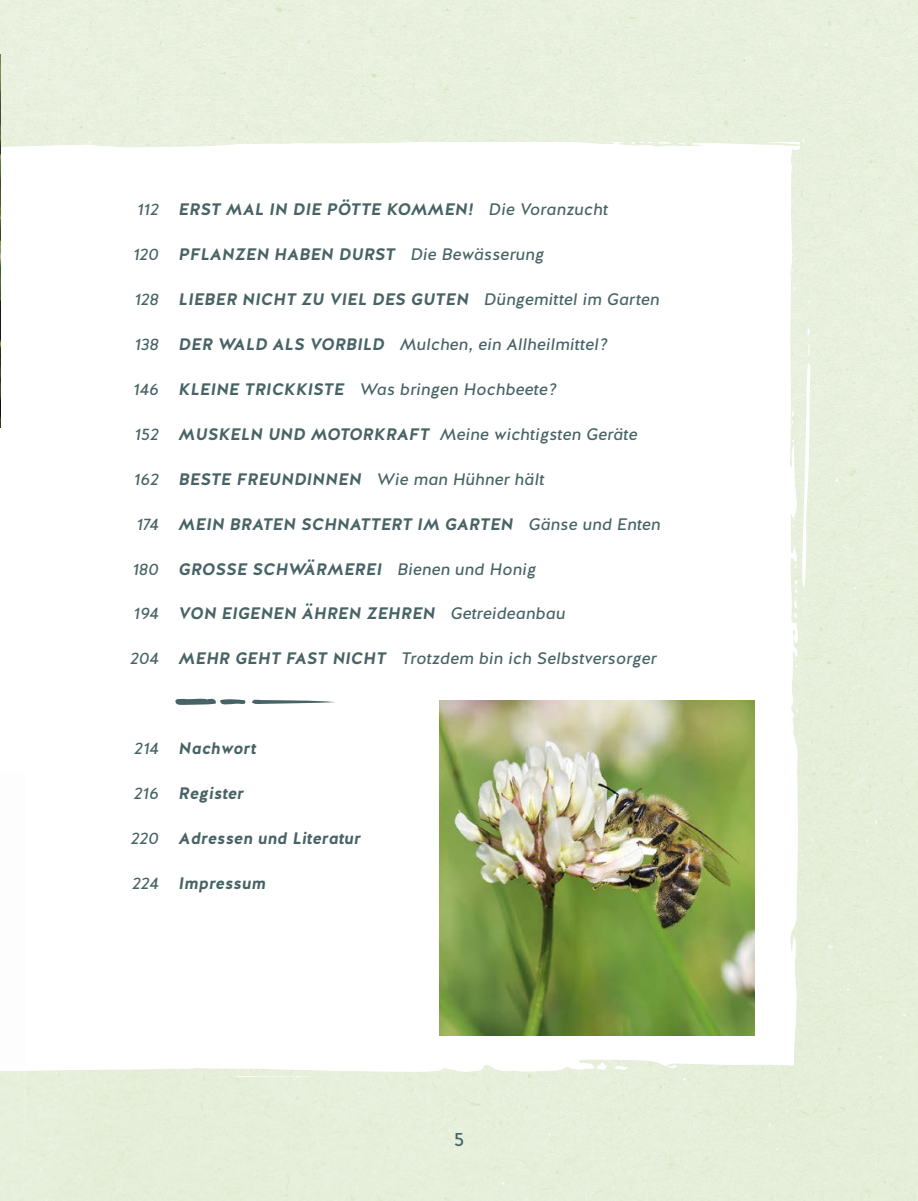
<style>
.page{position:relative;width:918px;height:1201px;background:#fff}
.page>*{position:absolute;margin:0;border:0;box-sizing:border-box;transform-origin:0 0}
.t1{font:19.25px "Halis GR";color:#486365}
.t2{font:italic 700 16.62px "Halis GR";color:#486365}
.t3{font:italic 16.62px "Halis GR";color:#486365}
.s1{font-weight:400}
.s2{font-weight:700}
</style>
<div class="page">
<div style="left:0;top:0;width:918px;height:1200px;background:#e7efdb"></div>
<img style="left:0;top:0;width:799px;height:142px">
<div style="left:0;top:142px;width:800px;height:934px;background:#fff"></div>
<svg style="left:802px;top:363px;width:8px;height:225px"></svg>
<svg style="left:808px;top:344px;width:2px;height:11px"></svg>
<svg style="left:807px;top:328px;width:3px;height:8px"></svg>
<svg style="left:82px;top:468px;width:3px;height:11px"></svg>
<svg style="left:86px;top:352px;width:2px;height:6px"></svg>
<svg style="left:86px;top:291px;width:5px;height:53px"></svg>
<img style="left:0;top:55px;width:1px;height:372px">
<svg style="left:252px;top:698px;width:83px;height:6px"></svg>
<svg style="left:171px;top:697px;width:75px;height:10px"></svg>
<img style="left:440px;top:700px;width:315px;height:335px">
<img style="left:0;top:771px;width:25px;height:328px">
<p class="t2" style="left:137px;top:199px;width:472px"><span class="s1">112</span> ERST MAL IN DIE PÖTTE KOMMEN! <span class="s1">Die Voranzucht</span></p>
<p class="t2" style="left:133px;top:244px;width:412px"><span class="s1">120</span> PFLANZEN HABEN DURST <span class="s1">Die Bewässerung</span></p>
<p class="t2" style="left:134px;top:289px;width:526px"><span class="s1">128</span> LIEBER NICHT ZU VIEL DES GUTEN <span class="s1">Düngemittel im Garten</span></p>
<p class="t3" style="left:134px;top:338px;width:475px">138 <span class="s2">DER WALD ALS VORBILD</span> Mulchen, ein Allheilmittel?</p>
<p class="t3" style="left:133px;top:383px;width:425px">146 <span class="s2">KLEINE TRICKKISTE</span> Was bringen Hochbeete?</p>
<p class="t3" style="left:134px;top:428px;width:504px">152 <span class="s2">MUSKELN UND MOTORKRAFT</span> Meine wichtigsten Geräte</p>
<p class="t3" style="left:134px;top:473px;width:412px">162 <span class="s2">BESTE FREUNDINNEN</span> Wie man Hühner hält</p>
<p class="t2" style="left:136px;top:514px;width:525px"><span class="s1">174</span> MEIN BRATEN SCHNATTERT IM GARTEN <span class="s1">Gänse und Enten</span></p>
<p class="t3" style="left:132px;top:562px;width:405px">180 <span class="s2">GROSSE SCHWÄRMEREI</span> Bienen und Honig</p>
<p class="t2" style="left:134px;top:603px;width:433px"><span class="s1">194</span> VON EIGENEN ÄHREN ZEHREN <span class="s1">Getreideanbau</span></p>
<p class="t3" style="left:130px;top:652px;width:528px">204 <span class="s2">MEHR GEHT FAST NICHT</span> Trotzdem bin ich Selbstversorger</p>
<p class="t2" style="left:134px;top:738px;width:124px"><span class="s1">214</span> Nachwort</p>
<p class="t2" style="left:134px;top:783px;width:112px"><span class="s1">216</span> Register</p>
<p class="t2" style="left:131px;top:828px;width:232px"><span class="s1">220</span> Adressen und Literatur</p>
<p class="t2" style="left:132px;top:873px;width:135px"><span class="s1">224</span> Impressum</p>
<p class="t1" style="left:454px;top:1127px;width:12px">5</p>
</div>
